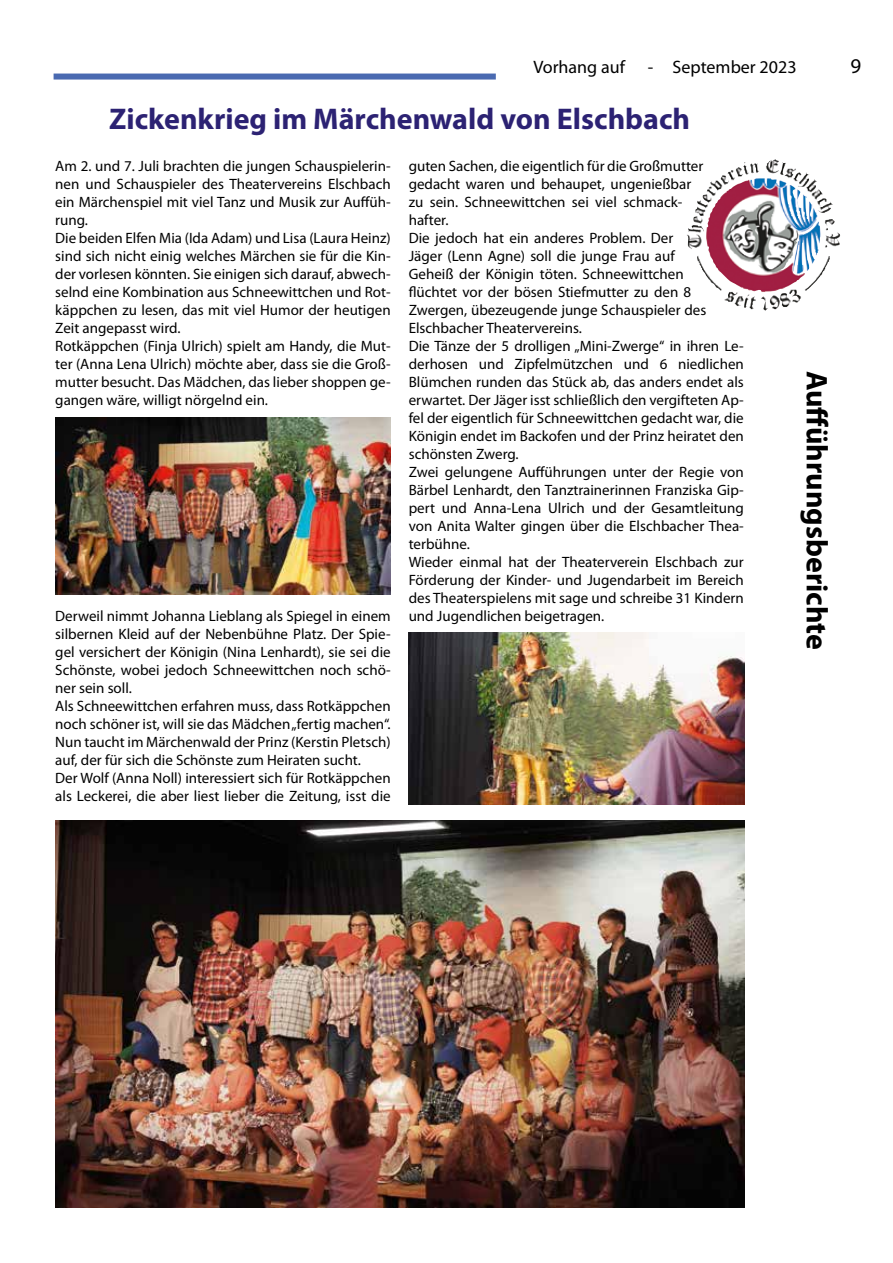
<style>
.page{position:relative;width:893px;height:1263px;background:#fff}
.page>*{position:absolute;margin:0;border:0;box-sizing:border-box;transform-origin:0 0}
.t1{font:700 30px "Myriad Pro";color:#2c2273}
.t2{font:700 30px "Myriad Pro";color:#000}
.t3{font:21px "Myriad Pro";color:#000}
.t4{font:18px "Myriad Pro";color:#000}
.t5{font:15px/18px "Myriad Pro";color:#000}
</style>
<div class="page">
<div style="left:54px;top:74px;width:442px;height:6px;background:#4a6ab1"></div>
<img style="left:55px;top:820px;width:689px;height:388px">
<img style="left:727px;top:159px;width:80px;height:28px">
<img style="left:55px;top:418px;width:336px;height:176px">
<img style="left:409px;top:632px;width:335px;height:173px">
<p class="t4" style="left:533px;top:56px;width:93px">Vorhang auf</p>
<p class="t4" style="left:648px;top:56px;width:150px">- September 2023</p>
<h2 class="t3" style="left:851px;top:53px;width:12px">9</h2>
<h1 class="t1" style="left:109px;top:99px;width:582px">Zickenkrieg im Märchenwald von Elschbach</h1>
<p class="t5" style="left:55px;top:156px;width:337px">Am 2. und 7. Juli brachten die jungen Schauspielerin&shy;nen und Schauspieler des Theatervereins Elschbach ein Märchenspiel mit viel Tanz und Musik zur Auffüh&shy;rung.<br>Die beiden Elfen Mia (Ida Adam) und Lisa (Laura Heinz) sind sich nicht einig welches Märchen sie für die Kin&shy;der vorlesen könnten. Sie einigen sich darauf, abwech&shy;selnd eine Kombination aus Schneewittchen und Rot&shy;käppchen zu lesen, das mit viel Humor der heutigen Zeit angepasst wird.<br>Rotkäppchen (Finja Ulrich) spielt am Handy, die Mut&shy;ter (Anna Lena Ulrich) möchte aber, dass sie die Groß&shy;mutter besucht. Das Mädchen, das lieber shoppen ge&shy;gangen wäre, willigt nörgelnd ein.</p>
<p class="t5" style="left:55px;top:606px;width:337px">Derweil nimmt Johanna Lieblang als Spiegel in einem silbernen Kleid auf der Nebenbühne Platz. Der Spie&shy;gel versichert der Königin (Nina Lenhardt), sie sei die Schönste, wobei jedoch Schneewittchen noch schö&shy;ner sein soll.<br>Als Schneewittchen erfahren muss, dass Rotkäppchen noch schöner ist, will sie das Mädchen „fertig machen“.<br>Nun taucht im Märchenwald der Prinz (Kerstin Pletsch) auf, der für sich die Schönste zum Heiraten sucht.<br>Der Wolf (Anna Noll) interessiert sich für Rotkäppchen als Leckerei, die aber liest lieber die Zeitung, isst die</p>
<p class="t5" style="left:409px;top:156px;width:337px">guten Sachen, die eigentlich für die Großmutter gedacht waren und behaupet, ungenießbar<br>zu sein. Schneewittchen sei viel schmack-<br>hafter.<br>Die jedoch hat ein anderes Problem. Der<br>Jäger (Lenn Agne) soll die junge Frau auf<br>Geheiß der Königin töten. Schneewittchen<br>flüchtet vor der bösen Stiefmutter zu den 8<br>Zwergen, übezeugende junge Schauspieler des Elschbacher Theatervereins.<br>Die Tänze der 5 drolligen „Mini-Zwerge“ in ihren Le&shy;derhosen und Zipfelmützchen und 6 niedlichen Blümchen runden das Stück ab, das anders endet als erwartet. Der Jäger isst schließlich den vergifteten Ap&shy;fel der eigentlich für Schneewittchen gedacht war, die Königin endet im Backofen und der Prinz heiratet den schönsten Zwerg.<br>Zwei gelungene Aufführungen unter der Regie von Bärbel Lenhardt, den Tanztrainerinnen Franziska Gip&shy;pert und Anna-Lena Ulrich und der Gesamtleitung von Anita Walter gingen über die Elschbacher Thea&shy;terbühne.<br>Wieder einmal hat der Theaterverein Elschbach zur Förderung der Kinder- und Jugendarbeit im Bereich des Theaterspielens mit sage und schreibe 31 Kindern und Jugendlichen beigetragen.</p>
<h1 class="t2" style="left:836px;top:371px;width:281px;rotate:90deg">Aufführungsberichte</h1>
</div>
